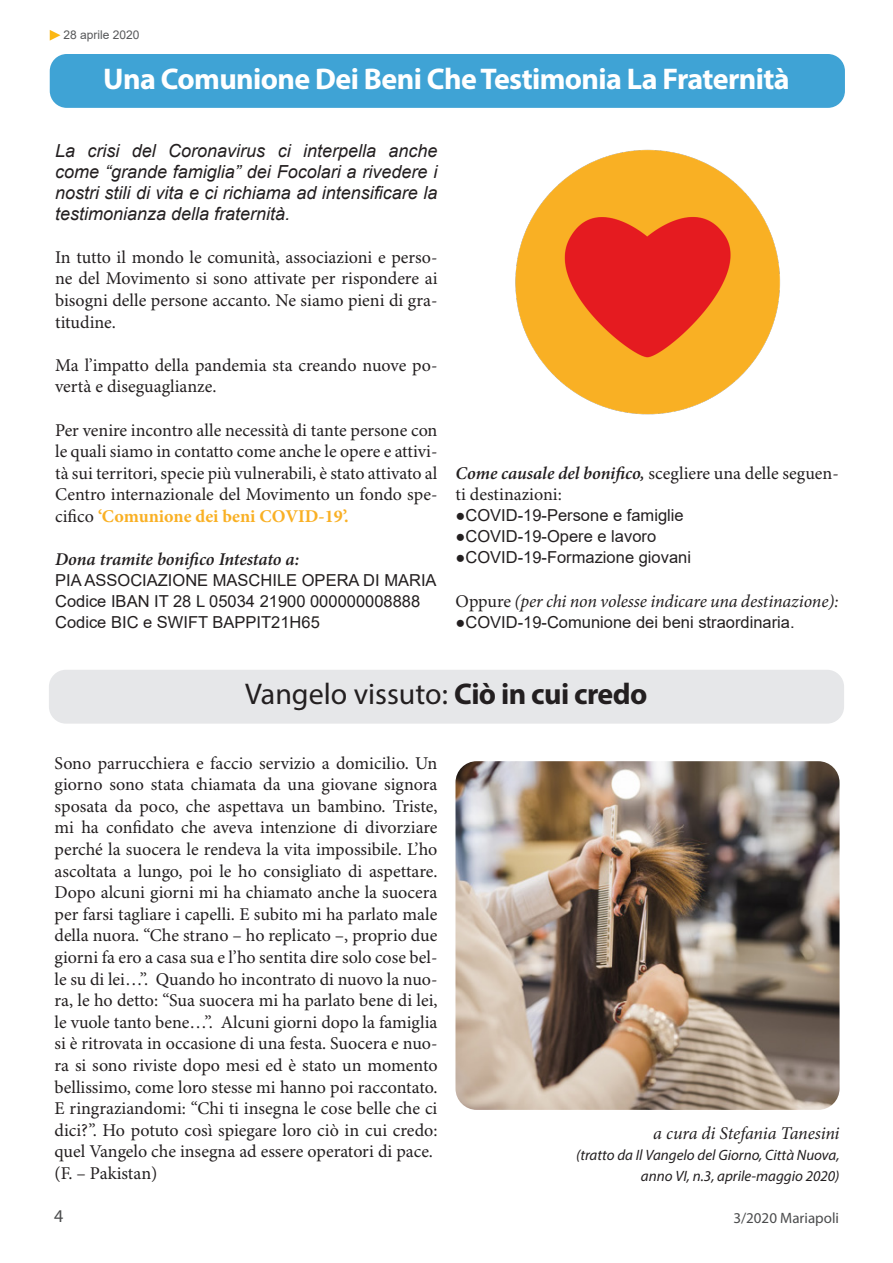
<style>
.page{position:relative;width:893px;height:1263px;background:#fff}
.page>*{position:absolute;margin:0;border:0;box-sizing:border-box;transform-origin:0 0}
.Titel_arial_20{font:700 30px "Myriad Pro";letter-spacing:-.02em;color:#fff}
.Titel_arial_20-2{font:30px "Myriad Pro";color:#231f20}
.t1{font:18px/21.6px "Minion Pro";color:#231f20;text-align:justify}
.Intro{font:italic 18px/21px "Arial";color:#231f20;text-align:justify}
.t2{font:italic 18px "Minion Pro";letter-spacing:-.01em;color:#231f20}
.t3{font:italic 600 18px "Minion Pro";letter-spacing:-.01em;color:#231f20}
.t4{font:18px "Myriad Pro";color:#4b4c4d}
.Intro-2{font:16.5px "Arial";color:#231f20}
.t5{font:italic 15px "Myriad Pro";color:#231f20}
.t6{font:15px "Myriad Pro";color:#4b4c4d}
.Intro-3{font:12px "Arial";color:#57585a}
.s1{font-weight:700;color:#f9b024}
.s2{font-weight:600;font-style:italic}
.s3{font-style:normal}
.s4{font-weight:700}
</style>
<div class="page">
<div style="left:50px;top:54px;width:795px;height:54px;background:#3fa3d5;border-radius:17px"></div>
<div style="left:49px;top:670px;width:795px;height:54px;background:#e6e7e9;border-radius:17px"></div>
<img style="left:455px;top:761px;width:384px;height:349px">
<svg style="left:50px;top:30px;width:11px;height:11px"></svg>
<img style="left:515px;top:149px;width:265px;height:266px">
<p class="Intro-3" style="left:63px;top:26px;width:78px">28 aprile 2020</p>
<p class="Titel_arial_20" style="left:103px;top:60px;width:688px">Una Comunione Dei Beni Che Testimonia La Fraternità</p>
<p class="Intro" style="left:55px;top:140px;width:384px">La crisi del Coronavirus ci interpella anche come “grande famiglia” dei Focolari a rivedere i nostri stili di vita e ci richiama ad intensificare la testimonianza della fraternità.</p>
<p class="t1" style="left:55px;top:247px;width:384px">In tutto il mondo le comunità, associazioni e perso&shy;ne del Movimento si sono attivate per rispondere ai bisogni delle persone accanto. Ne siamo pieni di gra&shy;titudine.</p>
<p class="t1" style="left:55px;top:355px;width:384px">Ma l’impatto della pandemia sta creando nuove po&shy;vertà e diseguaglianze.</p>
<p class="t1" style="left:55px;top:420px;width:384px">Per venire incontro alle necessità di tante persone con le quali siamo in contatto come anche le opere e attivi&shy;tà sui territori, specie più vulnerabili, è stato attivato al Centro internazionale del Movimento un fondo spe&shy;cifico <span class="s1">‘Comunione dei beni COVID-19’.</span></p>
<p class="t3" style="left:55px;top:547px;width:246px">Dona tramite bonifico Intestato a:</p>
<p class="Intro-2" style="left:55px;top:569px;width:383px">PIA ASSOCIAZIONE MASCHILE OPERA DI MARIA</p>
<p class="Intro-2" style="left:55px;top:590px;width:367px">Codice IBAN IT 28 L 05034 21900 000000008888</p>
<p class="Intro-2" style="left:55px;top:611px;width:266px">Codice BIC e SWIFT BAPPIT21H65</p>
<p class="t1" style="left:455px;top:463px;width:385px"><span class="s2">Come causale del bonifico,</span> scegliere una delle seguen&shy;ti destinazioni:</p>
<p class="Intro-2" style="left:455px;top:504px;width:230px">●COVID-19-Persone e famiglie</p>
<p class="Intro-2" style="left:455px;top:525px;width:202px">●COVID-19-Opere e lavoro</p>
<p class="Intro-2" style="left:455px;top:546px;width:237px">●COVID-19-Formazione giovani</p>
<p class="t2" style="left:455px;top:588px;width:385px"><span class="s3">Oppure</span> (per chi non volesse indicare una destinazione):</p>
<p class="Intro-2" style="left:455px;top:610px;width:341px">●COVID-19-Comunione dei beni straordinaria.</p>
<p class="Titel_arial_20-2" style="left:245px;top:675px;width:404px">Vangelo vissuto: <span class="s4">Ciò in cui credo</span></p>
<p class="t1" style="left:55px;top:753px;width:384px">Sono parrucchiera e faccio servizio a domicilio. Un giorno sono stata chiamata da una giovane signora sposata da poco, che aspettava un bambino. Triste, mi ha confidato che aveva intenzione di divorziare perché la suocera le rendeva la vita impossibile. L’ho ascoltata a lungo, poi le ho consigliato di aspettare.<br>Dopo alcuni giorni mi ha chiamato anche la suocera per farsi tagliare i capelli. E subito mi ha parlato male della nuora. “Che strano – ho replicato –, proprio due giorni fa ero a casa sua e l’ho sentita dire solo cose bel&shy;le su di lei…”. Quando ho incontrato di nuovo la nuo&shy;ra, le ho detto: “Sua suocera mi ha parlato bene di lei, le vuole tanto bene…”. Alcuni giorni dopo la famiglia si è ritrovata in occasione di una festa. Suocera e nuo&shy;ra si sono riviste dopo mesi ed è stato un momento bellissimo, come loro stesse mi hanno poi raccontato.<br>E ringraziandomi: “Chi ti insegna le cose belle che ci dici?”. Ho potuto così spiegare loro ciò in cui credo: quel Vangelo che insegna ad essere operatori di pace.</p>
<p class="t1" style="left:55px;top:1163px;width:104px">(F. – Pakistan)</p>
<p class="t2" style="left:653px;top:1121px;width:188px">a cura di Stefania Tanesini</p>
<p class="t5" style="left:576px;top:1146px;width:265px">(tratto da Il Vangelo del Giorno, Città Nuova,</p>
<p class="t5" style="left:641px;top:1167px;width:200px">anno VI, n.3, aprile-maggio 2020)</p>
<p class="t4" style="left:54px;top:1205px;width:11px">4</p>
<p class="t6" style="left:733px;top:1209px;width:107px">3/2020 Mariapoli</p>
</div>
